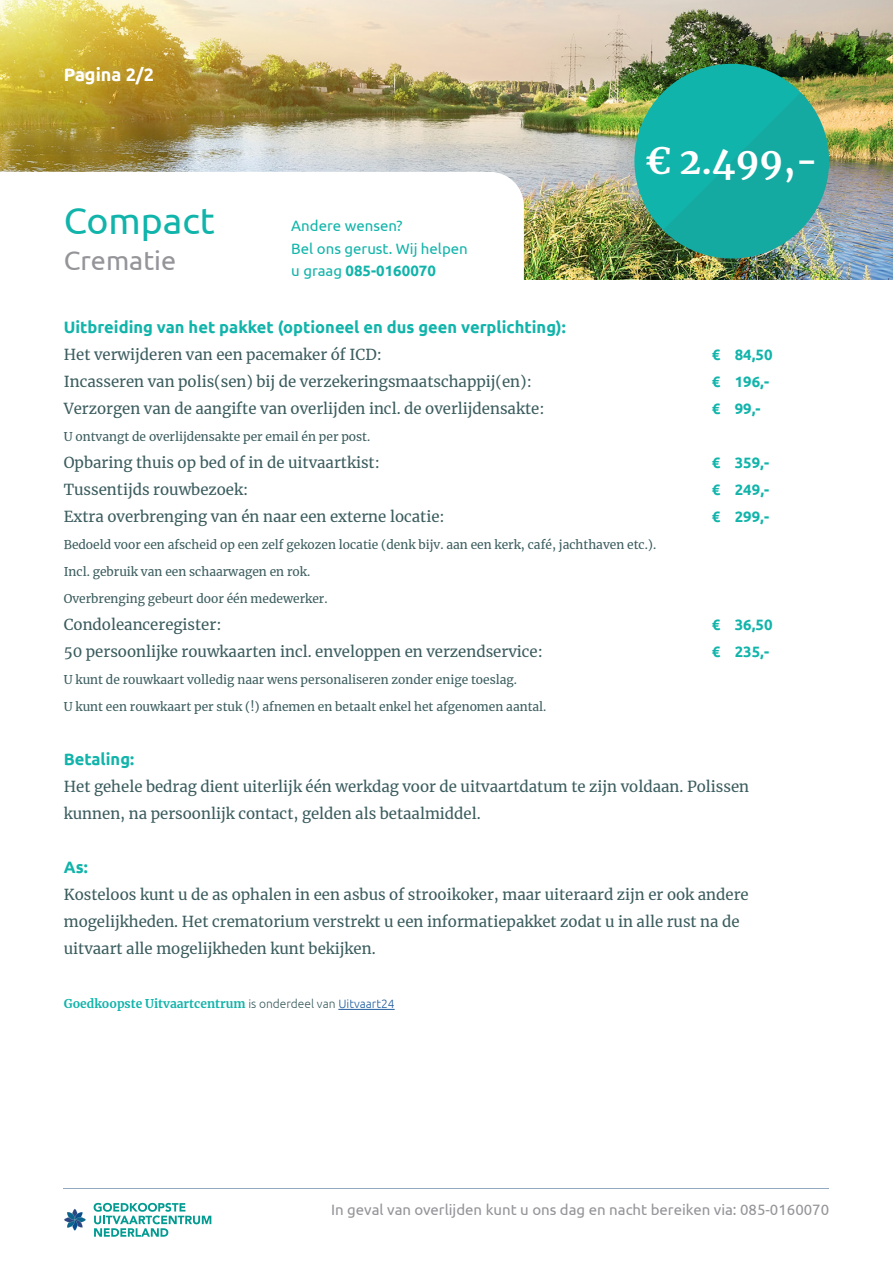
<style>
.page{position:relative;width:893px;height:1263px;background:#fff}
.page>*{position:absolute;margin:0;border:0;box-sizing:border-box;transform-origin:0 0}
.t1{font:37.5px "Ubuntu";color:#11b4aa}
.t2{font:700 36px "Merriweather";color:#fff}
.t3{font:27px "Ubuntu";color:#949499}
.t4{font:700 18px "Ubuntu";color:#fff}
.t5{font:700 16.5px "Ubuntu";color:#11b4aa}
.t6{font:15px/27px "Merriweather";color:#3b5c5e}
.t7{font:15px "Ubuntu";color:#949499}
.t8{font:15px/22.2px "Ubuntu";color:#11b4aa}
.t9{font:700 15px "Ubuntu";color:#11b4aa}
.t10{font:12px "Merriweather";color:#3b5c5e}
.t11{font:700 12px "Merriweather";color:#11b4aa}
.s1{font-weight:700}
.s2{font-family:"Ubuntu";font-weight:300;color:#3b5c5e}
.s3{font-family:"Ubuntu";font-weight:300;color:#215e9e}
</style>
<div class="page">
<img style="left:0;top:0;width:893px;height:280px">
<div style="left:634px;top:64px;width:195px;height:194px;background:#11b4aa;border-radius:50%"></div>
<img style="left:663px;top:92px;width:176px;height:176px">
<hr style="left:338px;top:1009px;width:57px;height:1px;background:#215e9e">
<hr style="left:64px;top:1188px;width:765px;height:1px;background:#91aac2">
<svg style="left:64px;top:1209px;width:22px;height:22px"></svg>
<svg style="left:94px;top:1203px;width:117px;height:34px"></svg>
<svg style="left:0;top:172px;width:524px;height:108px"></svg>
<p class="t4" style="left:64px;top:64px;width:92px">Pagina 2/2</p>
<h1 class="t1" style="left:64px;top:198px;width:153px">Compact</h1>
<h3 class="t3" style="left:64px;top:244px;width:114px">Crematie</h3>
<p class="t8" style="left:291px;top:215px;width:178px">Andere wensen?<br>Bel ons gerust. Wij helpen u graag <span class="s1">085-0160070</span></p>
<h2 class="t2" style="left:645px;top:136px;width:174px">€ 2.499,-</h2>
<p class="t5" style="left:64px;top:317px;width:504px">Uitbreiding van het pakket (optioneel en dus geen verplichting):</p>
<p class="t6" style="left:64px;top:341px;width:320px">Het verwijderen van een pacemaker óf ICD:</p>
<p class="t9" style="left:712px;top:346px;width:62px">€ 84,50</p>
<p class="t6" style="left:64px;top:368px;width:470px">Incasseren van polis(sen) bij de verzekeringsmaatschappij(en):</p>
<p class="t9" style="left:712px;top:373px;width:59px">€ 196,-</p>
<p class="t6" style="left:64px;top:395px;width:482px">Verzorgen van de aangifte van overlijden incl. de overlijdensakte:</p>
<p class="t9" style="left:712px;top:400px;width:50px">€ 99,-</p>
<p class="t10" style="left:64px;top:428px;width:308px">U ontvangt de overlijdensakte per email én per post.</p>
<p class="t6" style="left:64px;top:449px;width:318px">Opbaring thuis op bed of in de uitvaartkist:</p>
<p class="t9" style="left:712px;top:454px;width:59px">€ 359,-</p>
<p class="t6" style="left:64px;top:476px;width:186px">Tussentijds rouwbezoek:</p>
<p class="t9" style="left:712px;top:481px;width:59px">€ 249,-</p>
<p class="t6" style="left:64px;top:503px;width:382px">Extra overbrenging van én naar een externe locatie:</p>
<p class="t9" style="left:712px;top:508px;width:59px">€ 299,-</p>
<p class="t10" style="left:64px;top:536px;width:594px">Bedoeld voor een afscheid op een zelf gekozen locatie (denk bijv. aan een kerk, café, jachthaven etc.).</p>
<p class="t10" style="left:64px;top:563px;width:248px">Incl. gebruik van een schaarwagen en rok.</p>
<p class="t10" style="left:64px;top:590px;width:265px">Overbrenging gebeurt door één medewerker.</p>
<p class="t6" style="left:64px;top:611px;width:159px">Condoleanceregister:</p>
<p class="t9" style="left:712px;top:616px;width:62px">€ 36,50</p>
<p class="t6" style="left:64px;top:638px;width:481px">50 persoonlijke rouwkaarten incl. enveloppen en verzendservice:</p>
<p class="t9" style="left:712px;top:643px;width:59px">€ 235,-</p>
<p class="t10" style="left:64px;top:671px;width:455px">U kunt de rouwkaart volledig naar wens personaliseren zonder enige toeslag.</p>
<p class="t10" style="left:64px;top:698px;width:484px">U kunt een rouwkaart per stuk (!) afnemen en betaalt enkel het afgenomen aantal.</p>
<p class="t5" style="left:64px;top:749px;width:72px">Betaling:</p>
<p class="t6" style="left:64px;top:773px;width:687px">Het gehele bedrag dient uiterlijk één werkdag voor de uitvaartdatum te zijn voldaan. Polissen kunnen, na persoonlijk contact, gelden als betaalmiddel.</p>
<p class="t5" style="left:64px;top:857px;width:26px">As:</p>
<p class="t6" style="left:64px;top:881px;width:686px">Kosteloos kunt u de as ophalen in een asbus of strooikoker, maar uiteraard zijn er ook andere mogelijkheden. Het crematorium verstrekt u een informatiepakket zodat u in alle rust na de uitvaart alle mogelijkheden kunt bekijken.</p>
<p class="t11" style="left:64px;top:995px;width:332px">Goedkoopste Uitvaartcentrum <span class="s2">is onderdeel van</span> <span class="s3">Uitvaart24</span></p>
<p class="t7" style="left:331px;top:1201px;width:500px">In geval van overlijden kunt u ons dag en nacht bereiken via: 085-0160070</p>
</div>
